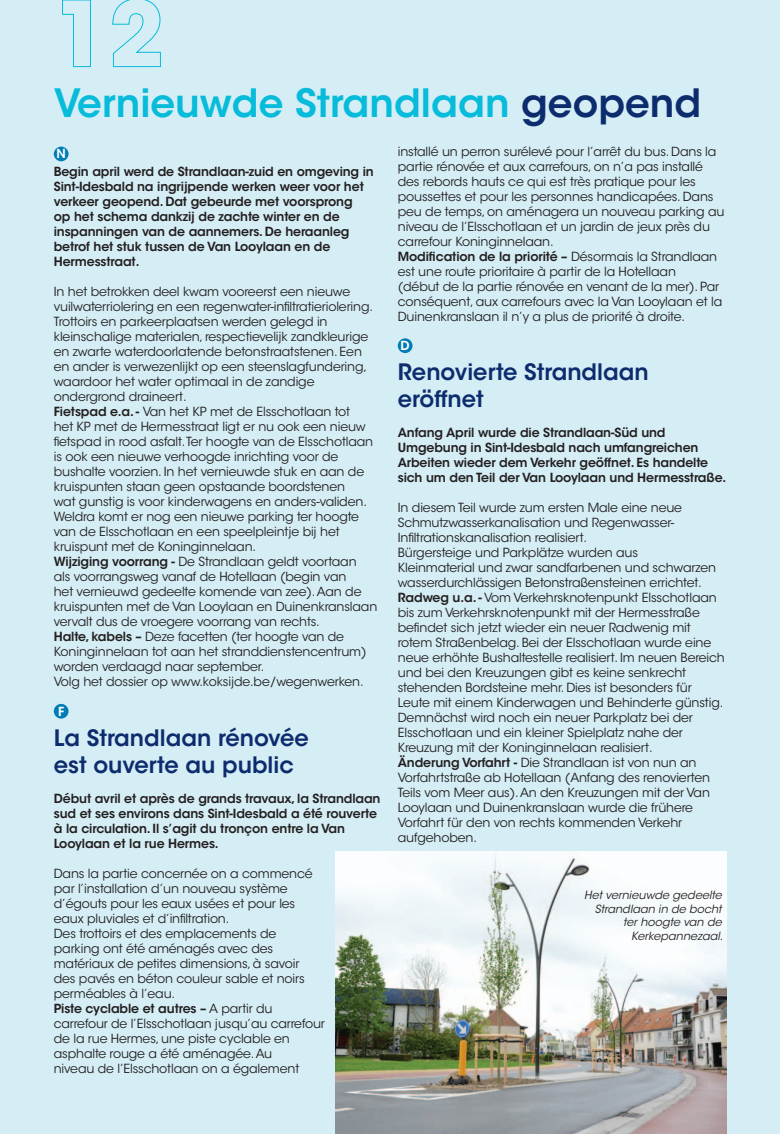
<style>
.page{position:relative;width:780px;height:1134px;background:#d5eef5}
.page>*{position:absolute;margin:0;border:0;box-sizing:border-box;transform-origin:0 0}
.Titels_licht_blauw_i{font:600 38.75px "ITC Avant Garde Std";color:#07bbda}
.Titels_licht_blauw{font:600 22.5px "ITC Avant Garde Std";color:#0d2c6e}
.Body_insprong_2_mm{font:12.5px/15px "ITC Avant Garde Std";letter-spacing:-.01em;color:#231f20}
.Inleiding_insprong_2{font:600 12.5px/15px "ITC Avant Garde Std";letter-spacing:-.01em;color:#231f20}
.t1{font:600 12.5px "ITC Avant Garde Std";color:#fff}
.Onderschrift_foto{font:italic 11.25px/13.5px "ITC Avant Garde Std";color:#231f20;text-align:right}
.s1{color:#0d2c6e}
.s2{font-weight:600}
</style>
<div class="page">
<div style="left:54px;top:147px;width:14px;height:14px;background:#007db5;border-radius:50%"></div>
<div style="left:54px;top:704px;width:14px;height:15px;background:#007db5;border-radius:50%"></div>
<div style="left:398px;top:338px;width:14px;height:15px;background:#007db5;border-radius:50%"></div>
<img style="left:335px;top:852px;width:391px;height:282px">
<svg style="left:62px;top:0;width:29px;height:67px"></svg>
<svg style="left:112px;top:0;width:49px;height:67px"></svg>
<p class="Titels_licht_blauw_i" style="left:54px;top:79px;width:649px">Vernieuwde Strandlaan <span class="s1">geopend</span></p>
<p class="t1" style="left:56px;top:146px;width:11px">N</p>
<p class="Inleiding_insprong_2" style="left:54px;top:164px;width:321px">Begin april werd de Strandlaan-zuid en omgeving in Sint-Idesbald na ingrijpende werken weer voor het verkeer geopend. Dat gebeurde met voorsprong<br>op het schema dankzij de zachte winter en de inspanningen van de aannemers. De heraanleg betrof het stuk tussen de Van Looylaan en de Hermesstraat.</p>
<p class="Body_insprong_2_mm" style="left:54px;top:284px;width:320px">In het betrokken deel kwam vooreerst een nieuwe vuilwaterriolering en een regenwater-infiltratieriolering.</p>
<p class="Body_insprong_2_mm" style="left:54px;top:314px;width:316px">Trottoirs en parkeerplaatsen werden gelegd in kleinschalige materialen, respectievelijk zandkleurige en zwarte waterdoorlatende betonstraatstenen. Een en ander is verwezenlijkt op een steenslagfundering, waardoor het water optimaal in de zandige ondergrond draineert.</p>
<p class="Body_insprong_2_mm" style="left:54px;top:404px;width:321px"><span class="s2">Fietspad e.a. -</span> Van het KP met de Elsschotlaan tot<br>het KP met de Hermesstraat ligt er nu ook een nieuw fietspad in rood asfalt.Ter hoogte van de Elsschotlaan is ook een nieuwe verhoogde inrichting voor de bushalte voorzien. In het vernieuwde stuk en aan de kruispunten staan geen opstaande boordstenen<br>wat gunstig is voor kinderwagens en anders-validen.<br>Weldra komt er nog een nieuwe parking ter hoogte van de Elsschotlaan en een speelpleintje bij het kruispunt met de Koninginnelaan.</p>
<p class="Body_insprong_2_mm" style="left:54px;top:554px;width:325px"><span class="s2">Wijziging voorrang -</span> De Strandlaan geldt voortaan<br>als voorrangsweg vanaf de Hotellaan (begin van<br>het vernieuwd gedeelte komende van zee). Aan de kruispunten met de Van Looylaan en Duinenkranslaan vervalt dus de vroegere voorrang van rechts.</p>
<p class="Body_insprong_2_mm" style="left:54px;top:629px;width:314px"><span class="s2">Halte, kabels –</span> Deze facetten (ter hoogte van de<br>Koninginnelaan tot aan het stranddienstencentrum) worden verdaagd naar september.</p>
<p class="Body_insprong_2_mm" style="left:54px;top:674px;width:311px">Volg het dossier op www.koksijde.be/wegenwerken.</p>
<p class="t1" style="left:58px;top:703px;width:8px">F</p>
<p class="Titels_licht_blauw" style="left:54px;top:723px;width:257px">La Strandlaan rénovée</p>
<p class="Titels_licht_blauw" style="left:54px;top:750px;width:241px">est ouverte au public</p>
<p class="Inleiding_insprong_2" style="left:54px;top:790px;width:328px">Début avril et après de grands travaux, la Strandlaan sud et ses environs dans Sint-Idesbald a été rouverte à la circulation. Il s’agit du tronçon entre la Van Looylaan et la rue Hermes.</p>
<p class="Body_insprong_2_mm" style="left:54px;top:866px;width:260px">Dans la partie concernée on a commencé par l’installation d’un nouveau système d’égouts pour les eaux usées et pour les eaux pluviales et d’infiltration.</p>
<p class="Body_insprong_2_mm" style="left:54px;top:926px;width:252px">Des trottoirs et des emplacements de parking ont été aménagés avec des matériaux de petites dimensions, à savoir des pavés en béton couleur sable et noirs perméables à l’eau.</p>
<p class="Body_insprong_2_mm" style="left:54px;top:1001px;width:272px"><span class="s2">Piste cyclable et autres –</span> A partir du carrefour de l’Elsschotlaan jusqu’au carrefour de la rue Hermes, une piste cyclable en asphalte rouge a été aménagée. Au<br>niveau de l’Elsschotlaan on a également</p>
<p class="Body_insprong_2_mm" style="left:398px;top:144px;width:328px">installé un perron surélevé pour l’arrêt du bus. Dans la partie rénovée et aux carrefours, on n’a pas installé des rebords hauts ce qui est très pratique pour les poussettes et pour les personnes handicapées. Dans peu de temps, on aménagera un nouveau parking au niveau de l’Elsschotlaan et un jardin de jeux près du carrefour Koninginnelaan.</p>
<p class="Body_insprong_2_mm" style="left:398px;top:249px;width:326px"><span class="s2">Modification de la priorité –</span> Désormais la Strandlaan est une route prioritaire à partir de la Hotellaan<br>(début de la partie rénovée en venant de la mer). Par conséquent, aux carrefours avec la Van Looylaan et la Duinenkranslaan il n’y a plus de priorité à droite.</p>
<p class="t1" style="left:400px;top:338px;width:11px">D</p>
<p class="Titels_licht_blauw" style="left:398px;top:358px;width:252px">Renovierte Strandlaan</p>
<p class="Titels_licht_blauw" style="left:398px;top:385px;width:87px">eröffnet</p>
<p class="Inleiding_insprong_2" style="left:398px;top:425px;width:330px">Anfang April wurde die Strandlaan-Süd und Umgebung in Sint-Idesbald nach umfangreichen Arbeiten wieder dem Verkehr geöffnet. Es handelte sich um den Teil der Van Looylaan und Hermesstraße.</p>
<p class="Body_insprong_2_mm" style="left:398px;top:500px;width:286px">In diesem Teil wurde zum ersten Male eine neue<br>Schmutzwasserkanalisation und Regenwasser-<br>Infiltrationskanalisation realisiert.</p>
<p class="Body_insprong_2_mm" style="left:398px;top:545px;width:320px">Bürgersteige und Parkplätze wurden aus<br>Kleinmaterial und zwar sandfarbenen und schwarzen wasserdurchlässigen Betonstraßensteinen errichtet.</p>
<p class="Body_insprong_2_mm" style="left:398px;top:590px;width:328px"><span class="s2">Radweg u.a. -</span> Vom Verkehrsknotenpunkt Elsschotlaan bis zum Verkehrsknotenpunkt mit der Hermesstraße befindet sich jetzt wieder ein neuer Radwenig mit rotem Straßenbelag. Bei der Elsschotlaan wurde eine neue erhöhte Bushaltestelle realisiert. Im neuen Bereich und bei den Kreuzungen gibt es keine senkrecht stehenden Bordsteine mehr. Dies ist besonders für Leute mit einem Kinderwagen und Behinderte günstig.<br>Demnächst wird noch ein neuer Parkplatz bei der Elsschotlaan und ein kleiner Spielplatz nahe der Kreuzung mit der Koninginnelaan realisiert.</p>
<p class="Body_insprong_2_mm" style="left:398px;top:755px;width:314px"><span class="s2">Änderung Vorfahrt -</span> Die Strandlaan ist von nun an Vorfahrtstraße ab Hotellaan (Anfang des renovierten Teils vom Meer aus). An den Kreuzungen mit der Van Looylaan und Duinenkranslaan wurde die frühere Vorfahrt für den von rechts kommenden Verkehr aufgehoben.</p>
<p class="Onderschrift_foto" style="left:584px;top:889px;width:140px">Het vernieuwde gedeelte<br>Strandlaan in de bocht ter hoogte van de<br>Kerkepannezaal.</p>
</div>
